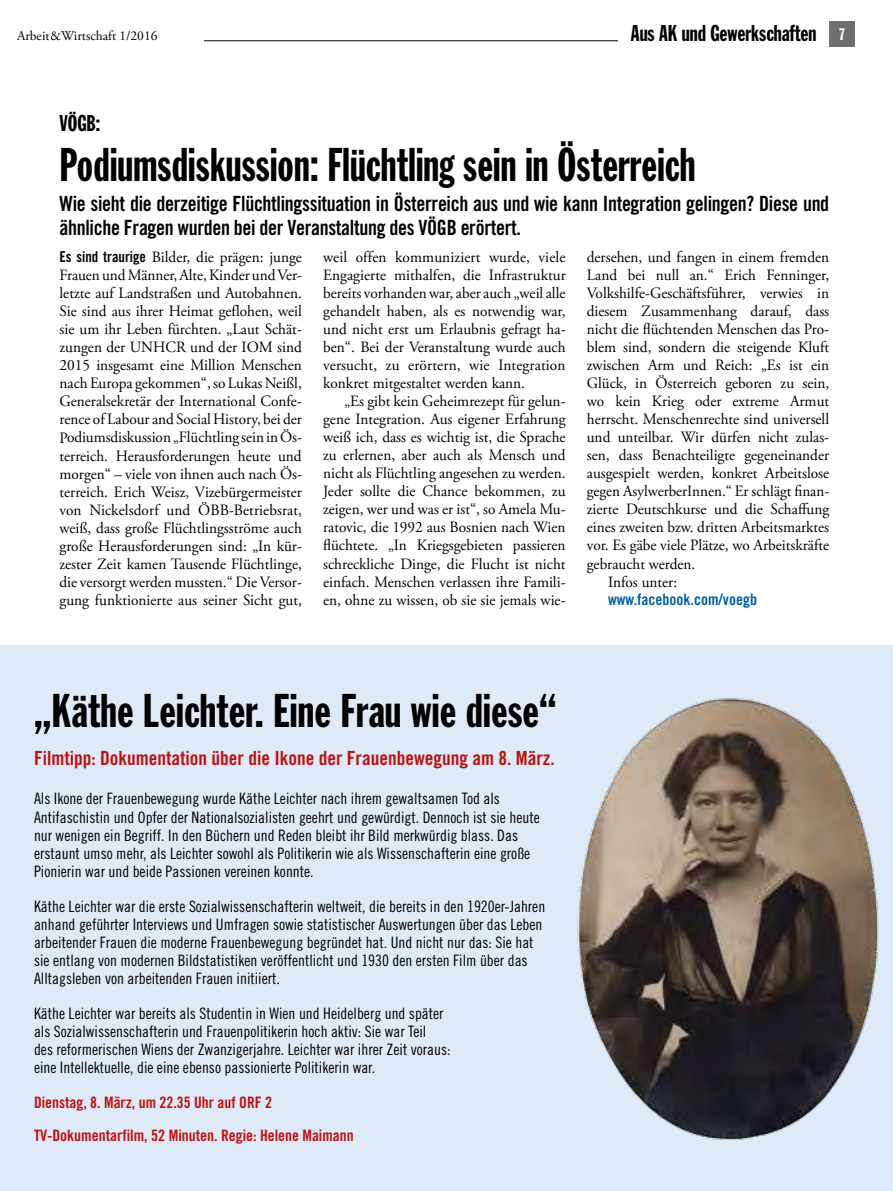
<style>
.page{position:relative;width:893px;height:1191px;background:#fff}
.page>*{position:absolute;margin:0;border:0;box-sizing:border-box;transform-origin:0 0}
.t1{font:46.5px "Franklin Gothic Std Extra Cond";letter-spacing:.005em;color:#000;scale:.95 1}
.t2{font:46.5px "Franklin Gothic Std Extra Cond";letter-spacing:.005em;color:#000}
.t3{font:22.5px "Franklin Gothic Std Extra Cond";color:#000}
.t4{font:21px/24px "Trade Gothic Bold Cond Twenty";letter-spacing:-.015em;color:#000;scale:.96 1}
.t5{font:19.5px "Trade Gothic Bold Cond Twenty";color:#be1110}
.t6{font:15.75px/18px "Adobe Garamond Pro";color:#000;text-align:justify}
.t7{font:15.75px/18px "Trade Gothic Cond Eighteen";color:#000}
.t8{font:15.75px/32.8px "Trade Gothic Bold Cond Twenty";color:#be1110}
.t9{font:15.75px "Adobe Garamond Pro";color:#000;scale:.96 1}
.t10{font:15.75px "Trade Gothic Bold Cond Twenty";color:#005da9}
.t11{font:13.5px "Adobe Garamond Pro";color:#000}
.s1{font-size:16.5px;color:#fff}
.s2{font-family:"Trade Gothic Bold Cond Twenty";font-size:15px}
</style>
<div class="page">
<hr style="left:204px;top:40px;width:612px;height:1px;background:#000">
<div style="left:829px;top:21px;width:26px;height:26px;background:#706f6f"></div>
<div style="left:618px;top:24px;width:198px;height:22px;background:#fff"></div>
<div style="left:0;top:645px;width:893px;height:546px;background:#dfeaf8"></div>
<img style="left:577px;top:698px;width:302px;height:442px">
<p class="t11" style="left:17px;top:28px;width:142px">Arbeit&amp;Wirtschaft 1/2016</p>
<h2 class="t3" style="left:631px;top:22px;width:215px">Aus AK und Gewerkschaften <span class="s1">7</span></h2>
<h2 class="t3" style="left:60px;top:111px;width:42px">VÖGB:</h2>
<h1 class="t1" style="left:60px;top:139px;width:671px">Podiumsdiskussion: Flüchtling sein in Österreich</h1>
<h3 class="t4" style="left:60px;top:191px;width:803px">Wie sieht die derzeitige Flüchtlingssituation in Österreich aus und wie kann Integration gelingen? Diese und ähnliche Fragen wurden bei der Veranstaltung des VÖGB erörtert.</h3>
<p class="t6" style="left:60px;top:249px;width:244px"><span class="s2">Es sind traurige</span> Bilder, die prägen: junge Frauen und Männer, Alte, Kinder und Ver&shy;letzte auf Landstraßen und Autobahnen.<br>Sie sind aus ihrer Heimat geflohen, weil sie um ihr Leben fürchten. „Laut Schät&shy;zungen der UNHCR und der IOM sind 2015 insgesamt eine Million Menschen nach Europa gekommen“, so Lukas Neißl, Generalsekretär der International Confe&shy;rence of Labour and Social History, bei der Podiumsdiskussion „Flüchtling sein in Ös&shy;terreich. Herausforderungen heute und morgen“ – viele von ihnen auch nach Ös&shy;terreich. Erich Weisz, Vizebürgermeister von Nickelsdorf und ÖBB-Betriebsrat, weiß, dass große Flüchtlingsströme auch große Herausforderungen sind: „In kür&shy;zester Zeit kamen Tausende Flüchtlinge, die versorgt werden mussten.“ Die Versor&shy;gung funktionierte aus seiner Sicht gut,</p>
<p class="t6" style="left:323px;top:249px;width:244px">weil offen kommuniziert wurde, viele Engagierte mithalfen, die Infrastruktur bereits vorhanden war, aber auch „weil alle gehandelt haben, als es notwendig war, und nicht erst um Erlaubnis gefragt ha&shy;ben“. Bei der Veranstaltung wurde auch versucht, zu erörtern, wie Integration konkret mitgestaltet werden kann.</p>
<p class="t6" style="left:587px;top:249px;width:244px">dersehen, und fangen in einem fremden</p>
<p class="t6" style="left:587px;top:267px;width:244px">Land bei null an.“ Erich Fenninger,</p>
<p class="t6" style="left:587px;top:285px;width:244px">Volkshilfe-Geschäftsführer, verwies in</p>
<p class="t6" style="left:587px;top:303px;width:244px">diesem Zusammenhang darauf, dass</p>
<p class="t6" style="left:587px;top:321px;width:244px">nicht die flüchtenden Menschen das Pro-</p>
<p class="t6" style="left:587px;top:339px;width:244px">blem sind, sondern die steigende Kluft</p>
<p class="t6" style="left:587px;top:357px;width:244px">zwischen Arm und Reich: „Es ist ein</p>
<p class="t6" style="left:587px;top:375px;width:244px">Glück, in Österreich geboren zu sein,</p>
<p class="t6" style="left:587px;top:393px;width:244px">wo kein Krieg oder extreme Armut</p>
<p class="t6" style="left:587px;top:411px;width:244px">herrscht. Menschenrechte sind universell</p>
<p class="t6" style="left:587px;top:429px;width:244px">und unteilbar. Wir dürfen nicht zulas-</p>
<p class="t6" style="left:587px;top:447px;width:244px">sen, dass Benachteiligte gegeneinander</p>
<p class="t6" style="left:587px;top:465px;width:244px">ausgespielt werden, konkret Arbeitslose</p>
<p class="t9" style="left:587px;top:482px;width:254px">gegen AsylwerberInnen.“ Er schlägt finan-</p>
<p class="t6" style="left:587px;top:501px;width:244px">zierte Deutschkurse und die Schaffung</p>
<p class="t6" style="left:587px;top:519px;width:244px">eines zweiten bzw. dritten Arbeitsmarktes</p>
<p class="t6" style="left:587px;top:537px;width:244px">vor. Es gäbe viele Plätze, wo Arbeitskräfte</p>
<p class="t6" style="left:587px;top:555px;width:110px">gebraucht werden.</p>
<p class="t6" style="left:608px;top:573px;width:71px">Infos unter:</p>
<p class="t10" style="left:608px;top:589px;width:150px">www.facebook.com/voegb</p>
<p class="t6" style="left:323px;top:393px;width:244px;text-indent:21px">„Es gibt kein Geheimrezept für gelun&shy;gene Integration. Aus eigener Erfahrung weiß ich, dass es wichtig ist, die Sprache zu erlernen, aber auch als Mensch und nicht als Flüchtling angesehen zu werden.<br>Jeder sollte die Chance bekommen, zu zeigen, wer und was er ist“, so Amela Mu&shy;ratovic, die 1992 aus Bosnien nach Wien flüchtete. „In Kriegsgebieten passieren schreckliche Dinge, die Flucht ist nicht einfach. Menschen verlassen ihre Famili&shy;en, ohne zu wissen, ob sie sie jemals wie-</p>
<h1 class="t2" style="left:34px;top:686px;width:524px">„Käthe Leichter. Eine Frau wie diese“</h1>
<p class="t5" style="left:34px;top:746px;width:522px">Filmtipp: Dokumentation über die Ikone der Frauenbewegung am 8. März.</p>
<p class="t7" style="left:34px;top:789px;width:507px">Als Ikone der Frauenbewegung wurde Käthe Leichter nach ihrem gewaltsamen Tod als Antifaschistin und Opfer der Nationalsozialisten geehrt und gewürdigt. Dennoch ist sie heute nur wenigen ein Begriff. In den Büchern und Reden bleibt ihr Bild merkwürdig blass. Das erstaunt umso mehr, als Leichter sowohl als Politikerin wie als Wissenschafterin eine große Pionierin war und beide Passionen vereinen konnte.</p>
<p class="t7" style="left:34px;top:896px;width:513px">Käthe Leichter war die erste Sozialwissenschafterin weltweit, die bereits in den 1920er-Jahren anhand geführter Interviews und Umfragen sowie statistischer Auswertungen über das Leben arbeitender Frauen die moderne Frauenbewegung begründet hat. Und nicht nur das: Sie hat sie entlang von modernen Bildstatistiken veröffentlicht und 1930 den ersten Film über das Alltagsleben von arbeitenden Frauen initiiert.</p>
<p class="t7" style="left:34px;top:1003px;width:418px">Käthe Leichter war bereits als Studentin in Wien und Heidelberg und später als Sozialwissenschafterin und Frauenpolitikerin hoch aktiv: Sie war Teil<br>des reformerischen Wiens der Zwanzigerjahre. Leichter war ihrer Zeit voraus: eine Intellektuelle, die eine ebenso passionierte Politikerin war.</p>
<p class="t8" style="left:34px;top:1085px;width:321px">Dienstag, 8. März, um 22.35 Uhr auf ORF 2<br>TV-Dokumentarfilm, 52 Minuten. Regie: Helene Maimann</p>
</div>
